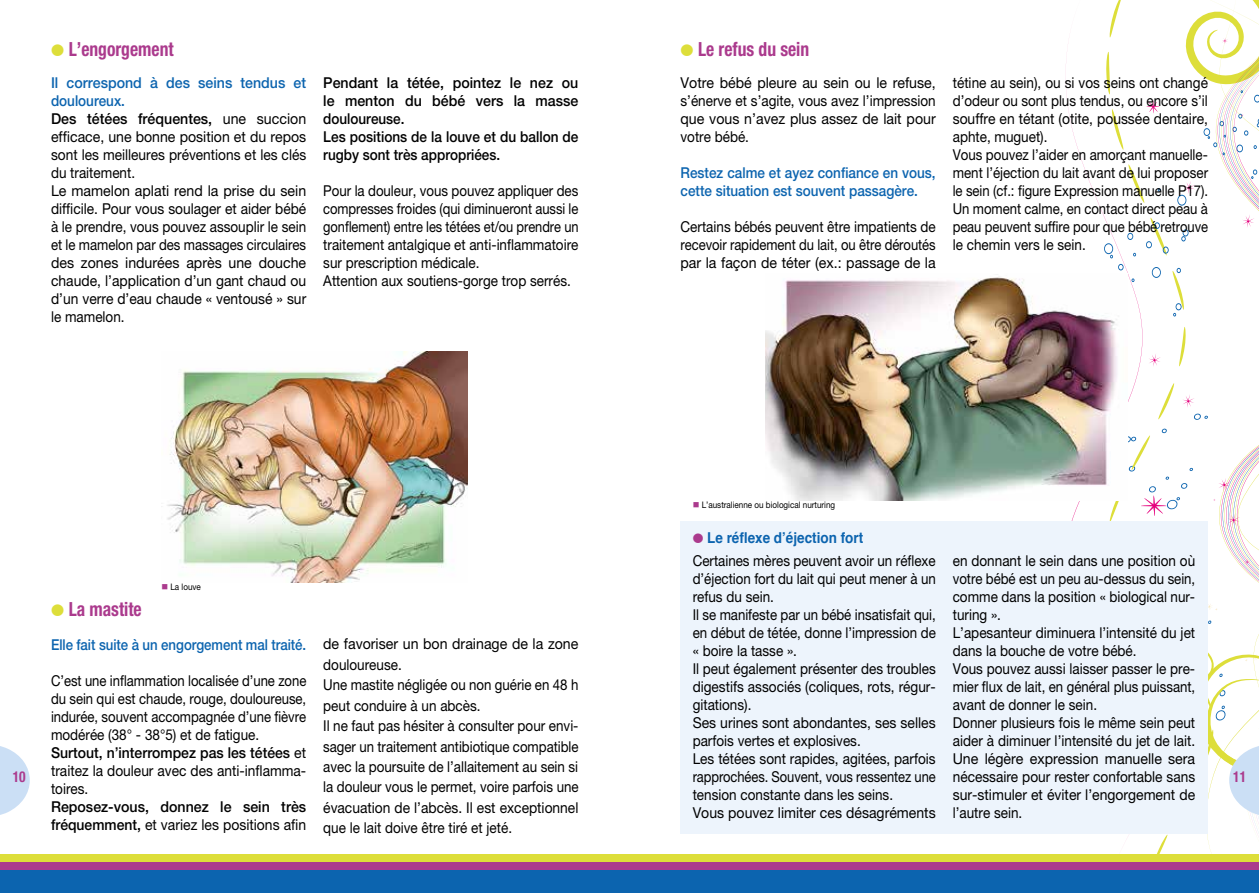
<style>
.page{position:relative;width:1259px;height:893px;background:#fff}
.page>*{position:absolute;margin:0;border:0;box-sizing:border-box;transform-origin:0 0}
.t1{font:700 condensed 19.5px "Helvetica Neue LT Std";color:#ab3a8d;scale:.9 1}
.t2{font:15px/18px "Helvetica Neue LT Std";color:#000;scale:.94 1}
.t3{font:15px/18px "Helvetica Neue LT Std";color:#000;scale:.89 1}
.t4{font:15px/18px "Helvetica Neue LT Std";color:#000;text-align:justify;scale:.9 1}
.t5{font:15px/18px "Helvetica Neue LT Std";color:#000;scale:.91 1}
.t6{font:15px/18px "Helvetica Neue LT Std";color:#000;scale:.87 1}
.t7{font:500 15px/18px "Helvetica Neue LT Std";color:#000;scale:.94 1}
.t8{font:500 15px/18px "Helvetica Neue LT Std";color:#0c64af;scale:.9 1}
.t9{font:500 15px "Helvetica Neue LT Std";color:#0c64af;scale:.88 1}
.t10{font:700 15px "Helvetica";color:#0c64af;scale:.9 1}
.t11{font:700 condensed 15px "Helvetica Neue LT Std";color:#ab3a8d;scale:.9 1}
.t12{font:9px "Helvetica Neue LT Std";color:#000;scale:.9 1}
.s1{color:#ddde3a}
.s2{font-weight:500;color:#0c64af}
.s3{font-weight:500}
.s4{color:#ab3a8d}
.s5{font-weight:400}
</style>
<div class="page">
<img style="left:161px;top:352px;width:307px;height:231px">
<svg style="left:0;top:746px;width:30px;height:69px"></svg>
<svg style="left:1093px;top:0;width:166px;height:855px"></svg>
<div style="left:680px;top:521px;width:528px;height:312px;background:#edf4fc"></div>
<img style="left:765px;top:274px;width:362px;height:227px">
<div style="left:0;top:855px;width:1259px;height:16px;background:#ddde3a"></div>
<div style="left:0;top:863px;width:1259px;height:16px;background:#ab3a8d"></div>
<div style="left:0;top:871px;width:1259px;height:22px;background:#0c64af"></div>
<h1 class="t1" style="left:51px;top:38px;width:138px"><span class="s1">●</span> L’engorgement</h1>
<p class="t2" style="left:51px;top:74px;width:273px"><span class="s2">Il correspond à des seins tendus et douloureux.<br></span><span class="s3">Des tétées fréquentes,</span> une succion efficace, une bonne position et du repos sont les meilleures préventions et les clés du traitement.<br>Le mamelon aplati rend la prise du sein difficile. Pour vous soulager et aider bébé à le prendre, vous pouvez assouplir le sein et le mamelon par des massages circulaires des zones indurées après une douche chaude, l’application d’un gant chaud ou d’un verre d’eau chaude « ventousé » sur le mamelon.</p>
<p class="t7" style="left:323px;top:74px;width:273px">Pendant la tétée, pointez le nez ou le menton du bébé vers la masse douloureuse.<br>Les positions de la louve et du ballon de rugby sont très appropriées.</p>
<p class="t3" style="left:323px;top:182px;width:288px">Pour la douleur, vous pouvez appliquer des compresses froides (qui diminueront aussi le gonflement) entre les tétées et/ou prendre un traitement antalgique et anti-inflammatoire sur prescription médicale.<br>Attention aux soutiens-gorge trop serrés.</p>
<h1 class="t1" style="left:680px;top:38px;width:145px"><span class="s1">●</span> Le refus du sein</h1>
<p class="t2" style="left:680px;top:74px;width:273px;text-align:justify">Votre bébé pleure au sein ou le refuse, s’énerve et s’agite, vous avez l’impression que vous n’avez plus assez de lait pour votre bébé.</p>
<p class="t8" style="left:680px;top:164px;width:285px">Restez calme et ayez confiance en vous, cette situation est souvent passagère.</p>
<p class="t4" style="left:680px;top:218px;width:285px">Certains bébés peuvent être impatients de recevoir rapidement du lait, ou être déroutés par la façon de téter (ex.: passage de la</p>
<p class="t5" style="left:952px;top:74px;width:282px">tétine au sein), ou si vos seins ont changé d’odeur ou sont plus tendus, ou encore s’il souffre en tétant (otite, poussée dentaire, aphte, muguet).<br>Vous pouvez l’aider en amorçant manuelle&shy;ment l’éjection du lait avant de lui proposer le sein (cf.: figure Expression manuelle P17).<br>Un moment calme, en contact direct peau à peau peuvent suffire pour que bébé retrouve le chemin vers le sein.</p>
<p class="t12" style="left:693px;top:499px;width:160px"><span class="s4">■</span> L’australienne ou biological nurturing</p>
<p class="t10" style="left:693px;top:525px;width:191px"><span class="s4">●</span> Le réflexe d’éjection fort</p>
<p class="t3" style="left:693px;top:551px;width:275px">Certaines mères peuvent avoir un réflexe d’éjection fort du lait qui peut mener à un refus du sein.<br>Il se manifeste par un bébé insatisfait qui, en début de tétée, donne l’impression de « boire la tasse ».<br>Il peut également présenter des troubles digestifs associés (coliques, rots, régur&shy;gitations).<br>Ses urines sont abondantes, ses selles parfois vertes et explosives.<br>Les tétées sont rapides, agitées, parfois rapprochées. Souvent, vous ressentez une tension constante dans les seins.<br>Vous pouvez limiter ces désagréments</p>
<p class="t4" style="left:952px;top:551px;width:271px;text-align:left">en donnant le sein dans une position où votre bébé est un peu au-dessus du sein, comme dans la position « biological nur&shy;turing ».<br>L’apesanteur diminuera l’intensité du jet dans la bouche de votre bébé.<br>Vous pouvez aussi laisser passer le pre&shy;mier flux de lait, en général plus puissant, avant de donner le sein.<br>Donner plusieurs fois le même sein peut aider à diminuer l’intensité du jet de lait.<br>Une légère expression manuelle sera nécessaire pour rester confortable sans sur-stimuler et éviter l’engorgement de l’autre sein.</p>
<p class="t12" style="left:161px;top:581px;width:45px"><span class="s4">■</span> La louve</p>
<h1 class="t1" style="left:51px;top:598px;width:102px"><span class="s1">●</span> La mastite</h1>
<p class="t9" style="left:51px;top:635px;width:292px">Elle fait suite à un engorgement mal traité.</p>
<p class="t6" style="left:51px;top:671px;width:295px">C’est une inflammation localisée d’une zone du sein qui est chaude, rouge, douloureuse, indurée, souvent accompagnée d’une fièvre modérée (38° - 38°5) et de fatigue.<br><span class="s3">Surtout, n’interrompez pas les tétées</span> et traitez la douleur avec des anti-inflamma&shy;toires.</p>
<p class="t7" style="left:51px;top:797px;width:273px">Reposez-vous, donnez le sein très fréquemment, <span class="s5">et variez les positions afin</span></p>
<p class="t2" style="left:323px;top:634px;width:273px;line-height:20.4px">de favoriser un bon drainage de la zone douloureuse.<br>Une mastite négligée ou non guérie en 48 h peut conduire à un abcès.<br>Il ne faut pas hésiter à consulter pour envi&shy;sager un traitement antibiotique compatible avec la poursuite de l’allaitement au sein si la douleur vous le permet, voire parfois une évacuation de l’abcès. Il est exceptionnel que le lait doive être tiré et jeté.</p>
<p class="t11" style="left:13px;top:768px;width:16px">10</p>
<p class="t11" style="left:1233px;top:768px;width:16px">11</p>
</div>
